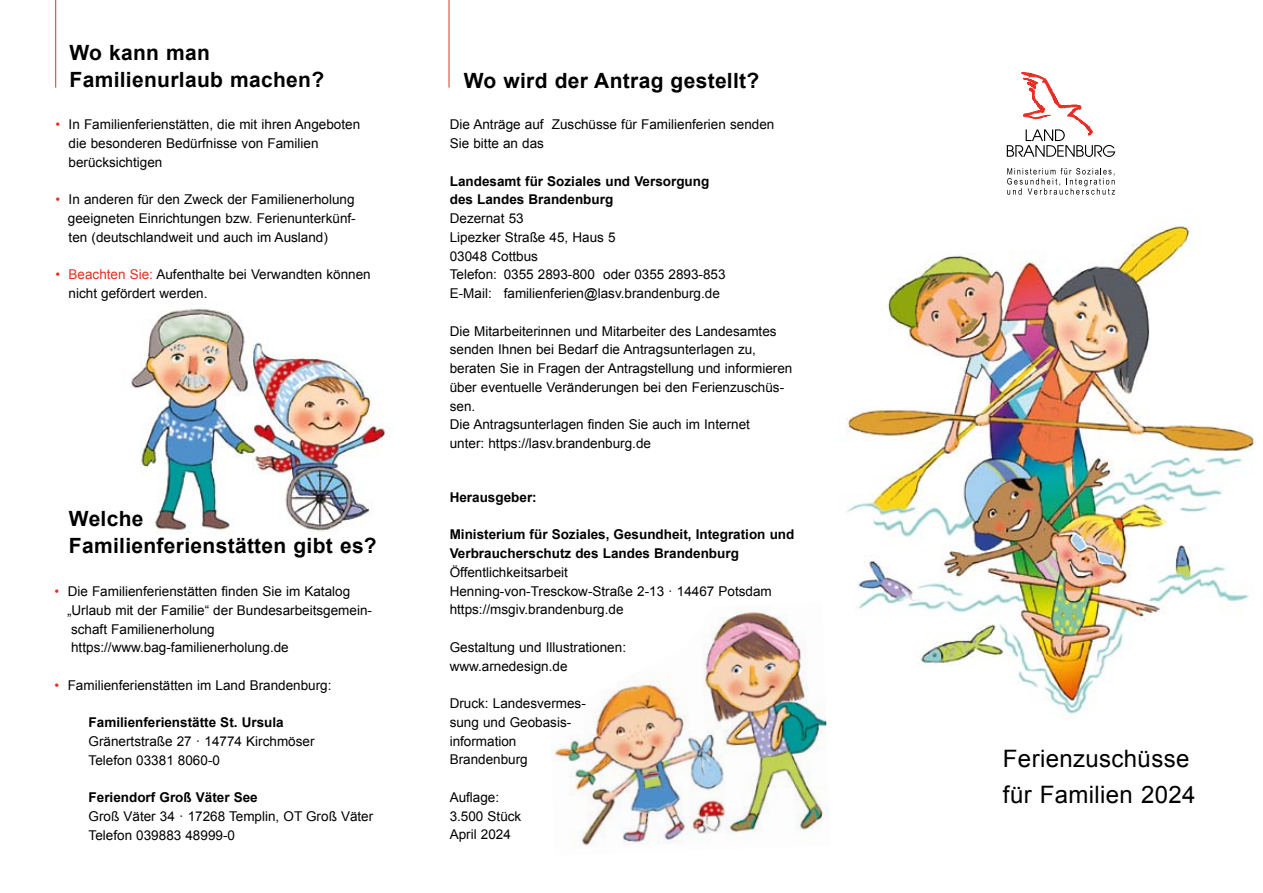
<style>
.page{position:relative;width:1263px;height:893px;background:#fff}
.page>*{position:absolute;margin:0;border:0;box-sizing:border-box;transform-origin:0 0}
.t1{font:24px/36px "Arial";letter-spacing:.015em;color:#000}
.t2{font:700 21px/27px "Arial";letter-spacing:.015em;color:#000}
.t3{font:13.5px/18.8px "Arial";color:#000}
.t4{font:700 13.5px/18.8px "Arial";color:#000}
.s1{color:#e62e25}
</style>
<div class="page">
<img style="left:131px;top:308px;width:259px;height:226px">
<img style="left:551px;top:608px;width:276px;height:238px">
<img style="left:847px;top:218px;width:408px;height:496px">
<hr style="left:449px;top:0;width:1px;height:88px;background:#e62e25">
<hr style="left:55px;top:0;width:1px;height:88px;background:#e62e25">
<svg style="left:1007px;top:168px;width:108px;height:27px"></svg>
<svg style="left:1007px;top:72px;width:108px;height:85px"></svg>
<h2 class="t2" style="left:70px;top:40px;width:256px">Wo kann man<br>Familienurlaub machen?</h2>
<p class="t3" style="left:69px;top:115px;width:293px;text-indent:-13px"><span class="s1">•</span> In Familienferienstätten, die mit ihren Angeboten die besonderen Bedürfnisse von Familien berücksichtigen</p>
<p class="t3" style="left:68px;top:190px;width:289px;text-align:justify;text-indent:-12px"><span class="s1">•</span> In anderen für den Zweck der Familienerholung geeigneten Einrichtungen bzw. Ferienunterkünf&shy;ten (deutschlandweit und auch im Ausland)</p>
<p class="t3" style="left:69px;top:265px;width:304px;text-indent:-13px"><span class="s1">• Beachten Sie:</span> Aufenthalte bei Verwandten können nicht gefördert werden.</p>
<h2 class="t2" style="left:69px;top:506px;width:309px">Welche<br>Familienferienstätten gibt es?</h2>
<p class="t3" style="left:55px;top:582px;width:297px"><span class="s1">•</span> Die Familienferienstätten finden Sie im Katalog</p>
<p class="t3" style="left:67px;top:601px;width:306px">„Urlaub mit der Familie“ der Bundesarbeitsgemein-</p>
<p class="t3" style="left:71px;top:619px;width:145px">schaft Familienerholung</p>
<p class="t3" style="left:71px;top:638px;width:219px">https://www.bag-familienerholung.de</p>
<p class="t3" style="left:55px;top:676px;width:278px"><span class="s1">•</span> Familienferienstätten im Land Brandenburg:</p>
<p class="t4" style="left:89px;top:714px;width:197px">Familienferienstätte St. Ursula</p>
<p class="t3" style="left:89px;top:732px;width:227px">Gränertstraße 27 · 14774 Kirchmöser<br>Telefon 03381 8060-0</p>
<p class="t4" style="left:89px;top:789px;width:171px">Feriendorf Groß Väter See</p>
<p class="t3" style="left:89px;top:807px;width:286px">Groß Väter 34 · 17268 Templin, OT Groß Väter<br>Telefon 039883 48999-0</p>
<h2 class="t2" style="left:464px;top:67px;width:297px">Wo wird der Antrag gestellt?</h2>
<p class="t3" style="left:450px;top:115px;width:326px">Die Anträge auf Zuschüsse für Familienferien senden<br>Sie bitte an das</p>
<p class="t4" style="left:450px;top:172px;width:261px">Landesamt für Soziales und Versorgung des Landes Brandenburg</p>
<p class="t3" style="left:450px;top:209px;width:277px">Dezernat 53<br>Lipezker Straße 45, Haus 5<br>03048 Cottbus<br>Telefon: 0355 2893-800 oder 0355 2893-853<br>E-Mail: familienferien@lasv.brandenburg.de</p>
<p class="t3" style="left:450px;top:322px;width:344px">Die Mitarbeiterinnen und Mitarbeiter des Landesamtes senden Ihnen bei Bedarf die Antragsunterlagen zu, beraten Sie in Fragen der Antragstellung und informieren über eventuelle Veränderungen bei den Ferienzuschüs&shy;sen.<br>Die Antragsunterlagen finden Sie auch im Internet<br>unter: https://lasv.brandenburg.de</p>
<p class="t4" style="left:450px;top:488px;width:89px">Herausgeber:</p>
<p class="t4" style="left:450px;top:526px;width:346px">Ministerium für Soziales, Gesundheit, Integration und<br>Verbraucherschutz des Landes Brandenburg</p>
<p class="t3" style="left:450px;top:563px;width:324px">Öffentlichkeitsarbeit<br>Henning-von-Tresckow-Straße 2-13 · 14467 Potsdam https://msgiv.brandenburg.de</p>
<p class="t3" style="left:450px;top:638px;width:178px">Gestaltung und Illustrationen: www.arnedesign.de</p>
<p class="t3" style="left:450px;top:694px;width:138px">Druck: Landesvermes&shy;sung und Geobasis&shy;information<br>Brandenburg</p>
<p class="t3" style="left:450px;top:788px;width:73px">Auflage:<br>3.500 Stück<br>April 2024</p>
<h1 class="t1" style="left:1003px;top:741px;width:194px">Ferienzuschüsse für Familien 2024</h1>
</div>
